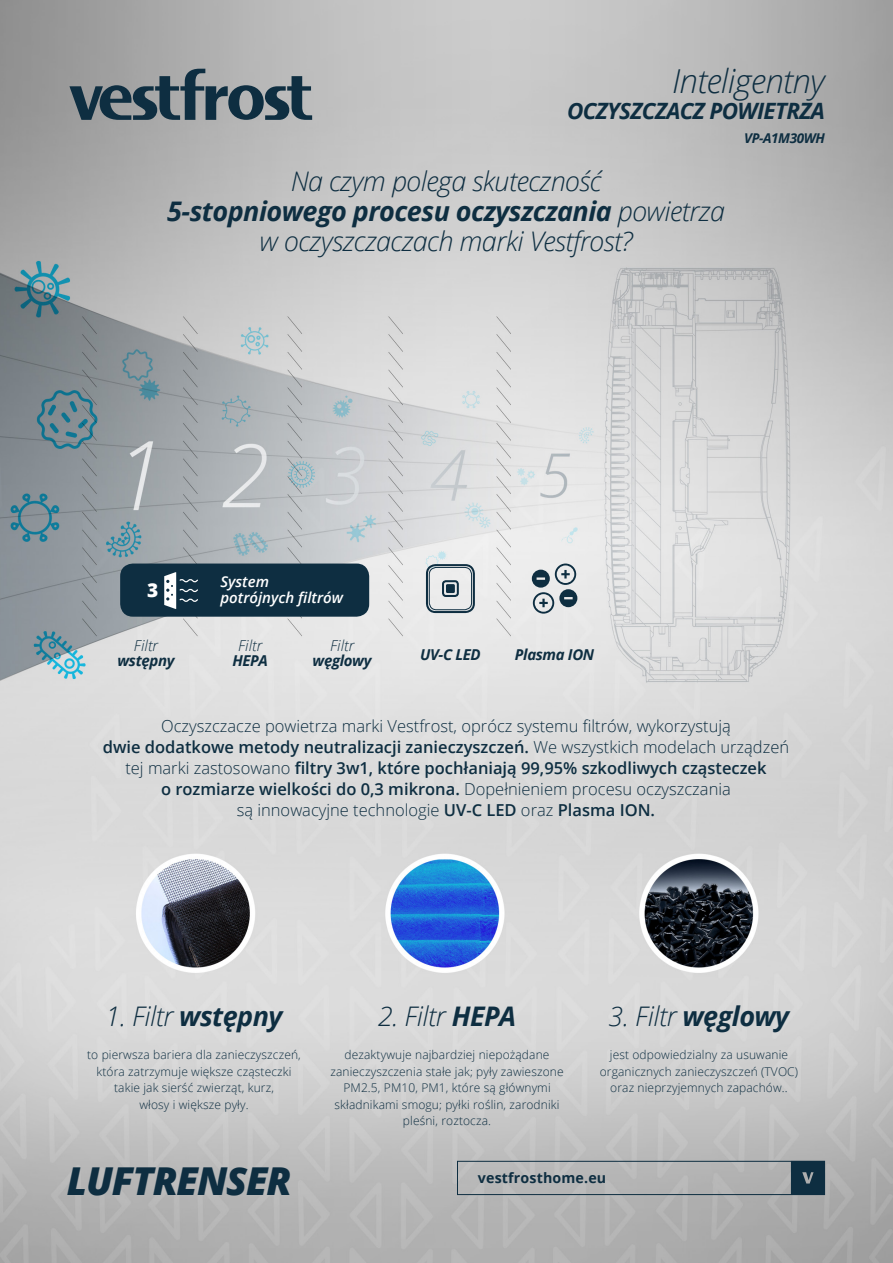
<style>
.page{position:relative;width:893px;height:1263px;background:#fff}
.page>*{position:absolute;margin:0;border:0;box-sizing:border-box;transform-origin:0 0}
.t1{font:italic 800 38.4px "Open Sans";letter-spacing:-.03em;color:#0e2e41}
.t2{font:italic 300 33px "Open Sans";letter-spacing:-.02em;color:#0e2e41}
.t3{font:italic 300 27px/30px "Open Sans";letter-spacing:-.02em;color:#0e2e41;text-align:center}
.t4{font:italic 700 22.5px "Open Sans";letter-spacing:-.03em;color:#0e2e41}
.t5{font:800 19.2px "Open Sans";color:#fff}
.t6{font:300 16.5px/21px "Open Sans";color:#0e2e41;text-align:center}
.t7{font:italic 700 15px/15px "Open Sans";letter-spacing:-.025em;color:#0e2e41;text-align:center}
.t8{font:italic 600 15px/16.5px "Open Sans";color:#fff}
.t9{font:italic 300 15px/15px "Open Sans";color:#0e2e41;text-align:center}
.t10{font:700 14.25px "Open Sans";letter-spacing:.01em;color:#0e2e41}
.t11{font:italic 700 13.5px "Open Sans";letter-spacing:-.03em;color:#0e2e41}
.t12{font:300 12px/16.5px "Open Sans";letter-spacing:.01em;color:#0e2e41;text-align:center}
.s1{font-weight:700}
.s2{font-weight:300}
.s3{font-weight:600}
</style>
<div class="page">
<img style="left:0;top:0;width:893px;height:1263px">
<svg style="left:791px;top:1163px;width:32px;height:30px"></svg>
<div style="left:457px;top:1161px;width:368px;height:34px;border:1px solid #0e2e41"></div>
<svg style="left:69px;top:69px;width:243px;height:51px;background:#6c7981"></svg>
<svg style="left:532px;top:563px;width:45px;height:51px;background:#a1acb2"></svg>
<div style="left:426px;top:564px;width:49px;height:49px;border:2px solid #0e2e41;border-radius:9px"></div>
<div style="left:442px;top:580px;width:17px;height:17px;border:2px solid #0e2e41;border-radius:3px"></div>
<div style="left:446px;top:584px;width:9px;height:9px;background:#0e2e41;border-radius:2px"></div>
<div style="left:429px;top:567px;width:43px;height:43px;border:1px solid #0e2e41;border-radius:7px"></div>
<div style="left:120px;top:563px;width:249px;height:54px;background:#0e2e41;border-radius:13px"></div>
<svg style="left:164px;top:572px;width:34px;height:37px"></svg>
<p class="t2" style="left:672px;top:59px;width:154px">Inteligentny</p>
<p class="t4" style="left:567px;top:95px;width:259px">OCZYSZCZACZ POWIETRZA</p>
<p class="t11" style="left:744px;top:129px;width:82px">VP-A1M30WH</p>
<p class="t3" style="left:167px;top:166px;width:559px">Na czym polega skuteczność<br><span class="s1">5-stopniowego procesu oczyszczania</span> powietrza w oczyszczaczach marki Vestfrost?</p>
<p class="t5" style="left:147px;top:575px;width:13px">3</p>
<p class="t8" style="left:220px;top:573px;width:124px">System potrójnych filtrów</p>
<p class="t7" style="left:118px;top:638px;width:58px"><span class="s2">Filtr </span>wstępny</p>
<p class="t9" style="left:232px;top:637px;width:37px">Filtr<br><span class="s1">HEPA</span></p>
<p class="t7" style="left:313px;top:638px;width:60px"><span class="s2">Filtr </span>węglowy</p>
<p class="t7" style="left:420px;top:647px;width:62px">UV-C LED</p>
<p class="t7" style="left:515px;top:647px;width:81px">Plasma ION</p>
<p class="t6" style="left:103px;top:715px;width:688px">Oczyszczacze powietrza marki Vestfrost, oprócz systemu filtrów, wykorzystują<br><span class="s3">dwie dodatkowe metody neutralizacji zanieczyszczeń.</span> We wszystkich modelach urządzeń tej marki zastosowano <span class="s3">filtry 3w1, które pochłaniają 99,95% szkodliwych cząsteczek<br>o rozmiarze wielkości do 0,3 mikrona.</span> Dopełnieniem procesu oczyszczania<br>są innowacyjne technologie <span class="s3">UV-C LED</span> oraz <span class="s3">Plasma ION.</span></p>
<p class="t3" style="left:105px;top:1000px;width:179px">1. Filtr <span class="s1">wstępny</span></p>
<p class="t12" style="left:87px;top:1046px;width:215px">to pierwsza bariera dla zanieczyszczeń, która zatrzymuje większe cząsteczki takie jak sierść zwierząt, kurz,<br>włosy i większe pyły.</p>
<p class="t1" style="left:67px;top:1151px;width:226px">LUFTRENSER</p>
<p class="t3" style="left:378px;top:1000px;width:140px">2. Filtr <span class="s1">HEPA</span></p>
<p class="t12" style="left:330px;top:1046px;width:235px">dezaktywuje najbardziej niepożądane zanieczyszczenia stałe jak; pyły zawieszone PM2.5, PM10, PM1, które są głównymi składnikami smogu; pyłki roślin, zarodniki pleśni, roztocza.</p>
<p class="t3" style="left:609px;top:1000px;width:182px">3. Filtr <span class="s1">węglowy</span></p>
<p class="t12" style="left:600px;top:1046px;width:200px">jest odpowiedzialny za usuwanie organicznych zanieczyszczeń (TVOC) oraz nieprzyjemnych zapachów..</p>
<p class="t10" style="left:478px;top:1168px;width:130px">vestfrosthome.eu</p>
</div>
